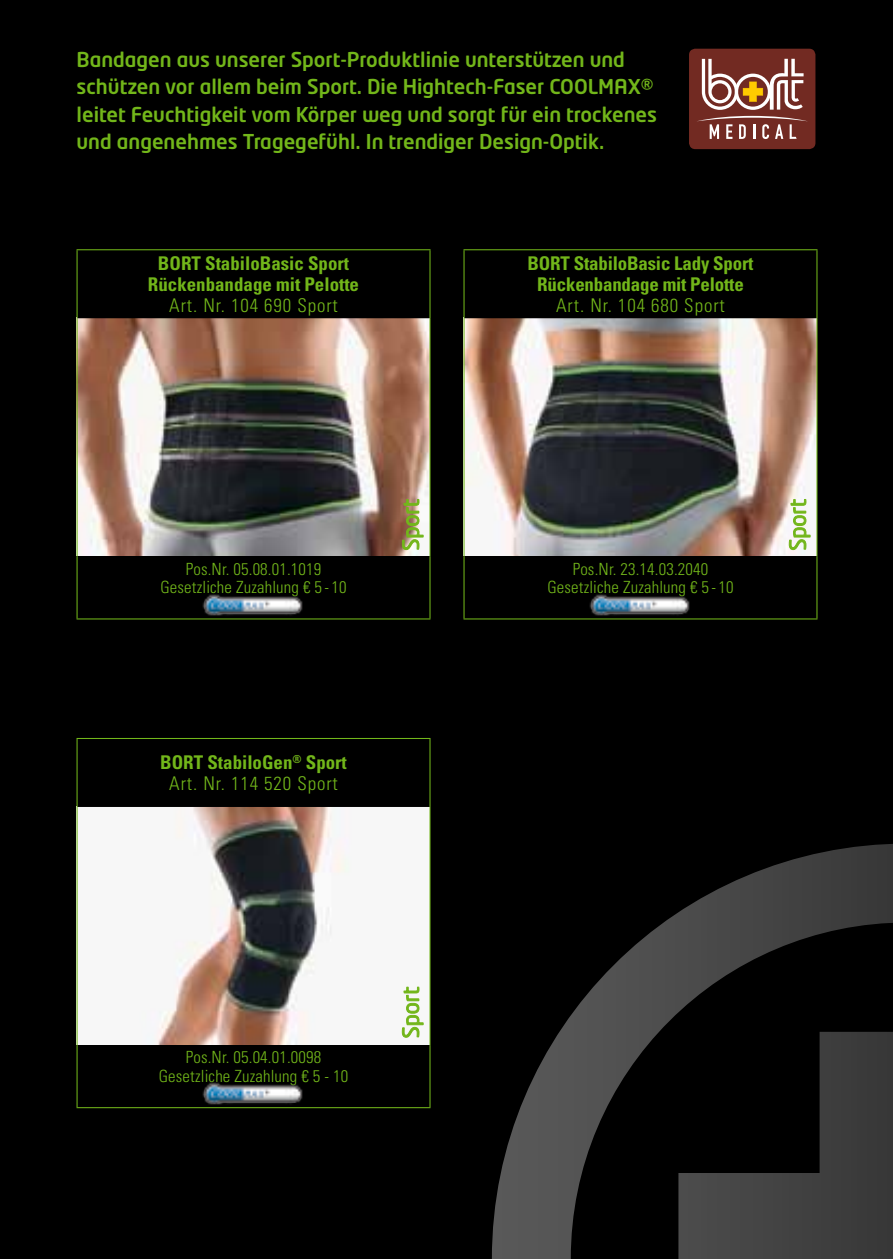
<style>
.page{position:relative;width:893px;height:1259px;background:#000}
.page>*{position:absolute;margin:0;border:0;box-sizing:border-box;transform-origin:0 0}
.t1{font:500 20.4px/27.6px "Neo Tech Pro";color:#72b61a}
.t2{font:700 condensed 18.9px/21px "Univers LT Std";color:#72b61a;text-align:center}
.t3{font:300 condensed 18.9px "Univers LT Std";letter-spacing:.05em;color:#72b61a}
.t4{font:300 condensed 16.8px/18.9px "Univers LT Std";letter-spacing:.01em;color:#72b61a;text-align:center}
.s1{font-weight:300}
</style>
<div class="page">
<div style="left:689px;top:49px;width:126px;height:100px;background:#722a22;border-radius:6px"></div>
<svg style="left:702px;top:59px;width:102px;height:51px"></svg>
<svg style="left:697px;top:116px;width:111px;height:23px"></svg>
<svg style="left:492px;top:844px;width:401px;height:415px"></svg>
<img style="left:78px;top:250px;width:351px;height:306px">
<hr style="left:77px;top:249px;width:353px;height:1px;background:#72b61a">
<hr style="left:77px;top:250px;width:1px;height:68px;background:#72b61a">
<hr style="left:429px;top:250px;width:1px;height:68px;background:#72b61a">
<hr style="left:77px;top:318px;width:1px;height:238px;background:#72b61a">
<hr style="left:429px;top:318px;width:1px;height:238px;background:#72b61a">
<hr style="left:77px;top:556px;width:1px;height:62px;background:#72b61a">
<hr style="left:429px;top:556px;width:1px;height:62px;background:#72b61a">
<hr style="left:77px;top:618px;width:353px;height:1px;background:#72b61a">
<svg style="left:78px;top:807px;width:351px;height:238px;background:#cdc7c4"></svg>
<hr style="left:77px;top:738px;width:353px;height:1px;background:#72b61a">
<hr style="left:77px;top:739px;width:1px;height:68px;background:#72b61a">
<hr style="left:429px;top:739px;width:1px;height:68px;background:#72b61a">
<hr style="left:77px;top:807px;width:1px;height:238px;background:#72b61a">
<hr style="left:429px;top:807px;width:1px;height:238px;background:#72b61a">
<hr style="left:77px;top:1045px;width:1px;height:62px;background:#72b61a">
<hr style="left:429px;top:1045px;width:1px;height:62px;background:#72b61a">
<hr style="left:77px;top:1107px;width:353px;height:1px;background:#72b61a">
<img style="left:465px;top:250px;width:351px;height:306px">
<hr style="left:463px;top:249px;width:354px;height:1px;background:#72b61a">
<hr style="left:463px;top:250px;width:2px;height:68px;background:#72b61a">
<hr style="left:816px;top:250px;width:1px;height:68px;background:#72b61a">
<hr style="left:463px;top:318px;width:2px;height:238px;background:#72b61a">
<hr style="left:816px;top:318px;width:1px;height:238px;background:#72b61a">
<hr style="left:463px;top:556px;width:2px;height:62px;background:#72b61a">
<hr style="left:816px;top:556px;width:1px;height:62px;background:#72b61a">
<hr style="left:463px;top:618px;width:354px;height:1px;background:#72b61a">
<img style="left:202px;top:594px;width:101px;height:22px">
<img style="left:202px;top:1082px;width:101px;height:23px">
<img style="left:589px;top:594px;width:101px;height:22px">
<svg style="left:402px;top:499px;width:22px;height:57px"></svg>
<svg style="left:402px;top:986px;width:22px;height:59px"></svg>
<svg style="left:788px;top:499px;width:23px;height:57px"></svg>
<p class="t1" style="left:77px;top:45px;width:582px">Bandagen aus unserer Sport-Produktlinie unterstützen und schützen vor allem beim Sport. Die Hightech-Faser COOLMAX® leitet Feuchtigkeit vom Körper weg und sorgt für ein trockenes und angenehmes Tragegefühl. In trendiger Design-Optik.</p>
<p class="t2" style="left:148px;top:252px;width:213px">BORT StabiloBasic Sport<br>Rückenbandage mit Pelotte</p>
<p class="t3" style="left:169px;top:294px;width:170px">Art. Nr. 104 690 Sport</p>
<p class="t4" style="left:160px;top:559px;width:188px">Pos.Nr. 05.08.01.1019<br>Gesetzliche Zuzahlung € 5 - 10</p>
<p class="t2" style="left:160px;top:752px;width:188px">BORT StabiloGen<sup>®</sup> Sport<br><span class="s1">Art. Nr. 114 520 Sport</span></p>
<p class="t4" style="left:159px;top:1048px;width:191px">Pos.Nr. 05.04.01.0098<br>Gesetzliche Zuzahlung € 5 - 10</p>
<p class="t2" style="left:528px;top:253px;width:227px">BORT StabiloBasic Lady Sport<br>Rückenbandage mit Pelotte</p>
<p class="t3" style="left:556px;top:294px;width:170px">Art. Nr. 104 680 Sport</p>
<p class="t4" style="left:547px;top:559px;width:188px">Pos.Nr. 23.14.03.2040<br>Gesetzliche Zuzahlung € 5 - 10</p>
</div>
